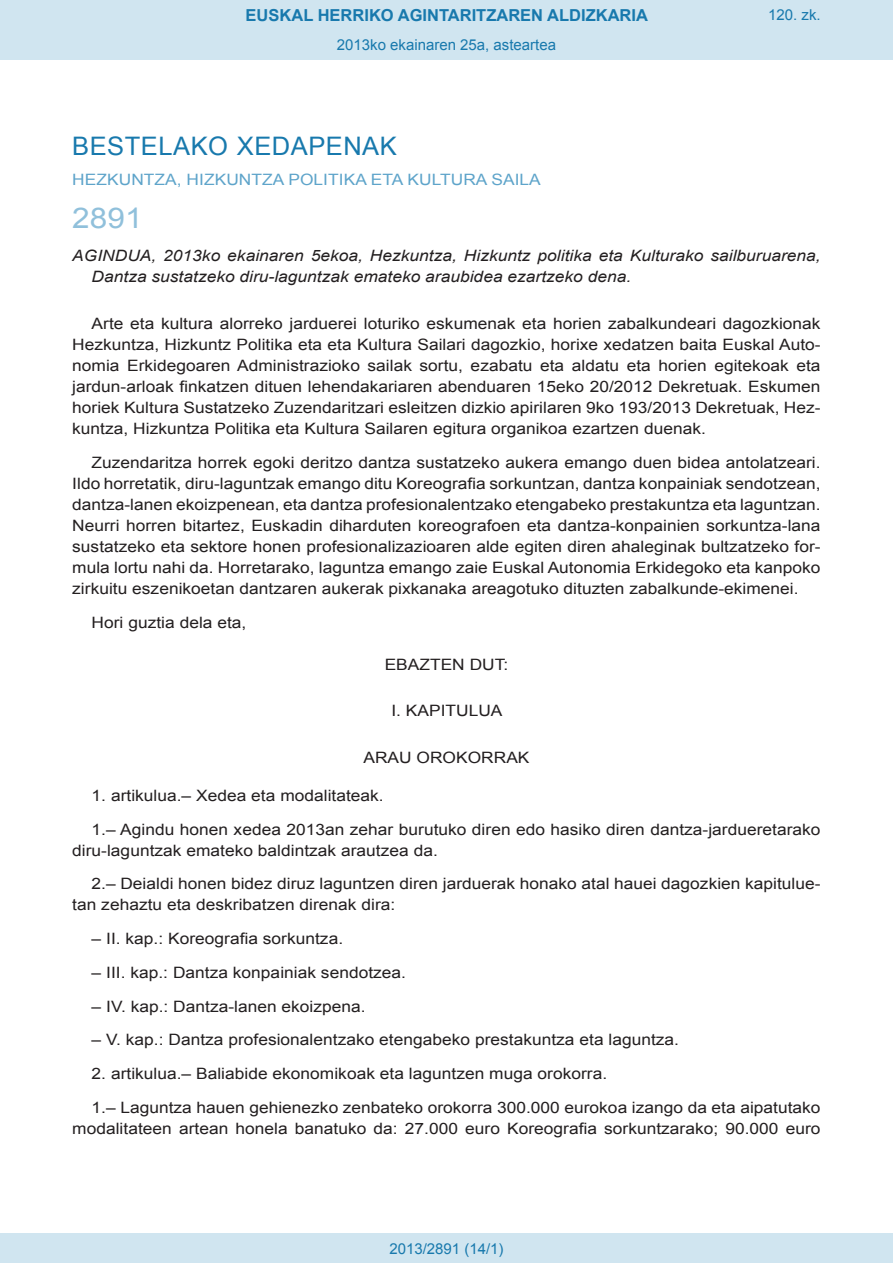
<style>
.page{position:relative;width:893px;height:1263px;background:#fff}
.page>*{position:absolute;margin:0;border:0;box-sizing:border-box;transform-origin:0 0}
.BOPVOrden{font:28.5px "Arial";color:#90c0db;scale:1.11 1}
.BOPVSeccion{font:25.5px "Arial";letter-spacing:.02em;color:#1879ad}
.t1{font:700 16.5px "Arial";color:#1879ad}
.BOPVDetalle{font:15.6px/21px "Arial";color:#231f20;text-align:justify;scale:1.11 1}
.BOPVTitulo{font:italic 15.6px/21px "Arial";color:#231f20;scale:1.11 1}
.BOPVOrganismo{font:15.6px "Arial";letter-spacing:.005em;color:#5ea4ca;scale:1.11 1}
.BOPVClave{font:15.6px "Arial";color:#231f20;scale:1.11 1}
.Paginacion_Centro{font:15px "Arial";color:#1879ad}
</style>
<div class="page">
<div style="left:0;top:0;width:893px;height:60px;background:#d0e5f0"></div>
<div style="left:0;top:1233px;width:893px;height:30px;background:#d0e5f0"></div>
<p class="t1" style="left:246px;top:4px;width:404px">EUSKAL HERRIKO AGINTARITZAREN ALDIZKARIA</p>
<p class="Paginacion_Centro" style="left:337px;top:35px;width:221px">2013ko ekainaren 25a, asteartea</p>
<p class="Paginacion_Centro" style="left:768px;top:5px;width:54px">120. zk.</p>
<p class="BOPVSeccion" style="left:72px;top:129px;width:326px">BESTELAKO XEDAPENAK</p>
<p class="BOPVOrganismo" style="left:72px;top:169px;width:424px">HEZKUNTZA, HIZKUNTZA POLITIKA ETA KULTURA SAILA</p>
<p class="BOPVOrden" style="left:72px;top:199px;width:65px">2891</p>
<p class="BOPVTitulo" style="left:92px;top:246px;width:658px;text-indent:-19px">AGINDUA, 2013ko ekainaren 5ekoa, Hezkuntza, Hizkuntz politika eta Kulturako sailburuarena,<br>Dantza sustatzeko diru-laguntzak emateko araubidea ezartzeko dena.</p>
<p class="BOPVDetalle" style="left:72px;top:313px;width:676px;text-indent:19px">Arte eta kultura alorreko jarduerei loturiko eskumenak eta horien zabalkundeari dagozkionak Hezkuntza, Hizkuntz Politika eta eta Kultura Sailari dagozkio, horixe xedatzen baita Euskal Auto&shy;nomia Erkidegoaren Administrazioko sailak sortu, ezabatu eta aldatu eta horien egitekoak eta jardun-arloak finkatzen dituen lehendakariaren abenduaren 15eko 20/2012 Dekretuak. Eskumen horiek Kultura Sustatzeko Zuzendaritzari esleitzen dizkio apirilaren 9ko 193/2013 Dekretuak, Hez&shy;kuntza, Hizkuntza Politika eta Kultura Sailaren egitura organikoa ezartzen duenak.</p>
<p class="BOPVDetalle" style="left:72px;top:452px;width:676px;text-indent:19px">Zuzendaritza horrek egoki deritzo dantza sustatzeko aukera emango duen bidea antolatzeari.<br>Ildo horretatik, diru-laguntzak emango ditu Koreografia sorkuntzan, dantza konpainiak sendotzean, dantza-lanen ekoizpenean, eta dantza profesionalentzako etengabeko prestakuntza eta laguntzan.<br>Neurri horren bitartez, Euskadin diharduten koreografoen eta dantza-konpainien sorkuntza-lana sustatzeko eta sektore honen profesionalizazioaren alde egiten diren ahaleginak bultzatzeko for&shy;mula lortu nahi da. Horretarako, laguntza emango zaie Euskal Autonomia Erkidegoko eta kanpoko zirkuitu eszenikoetan dantzaren aukerak pixkanaka areagotuko dituzten zabalkunde-ekimenei.</p>
<p class="BOPVDetalle" style="left:92px;top:612px;width:141px">Hori guztia dela eta,</p>
<p class="BOPVClave" style="left:385px;top:654px;width:113px">EBAZTEN DUT:</p>
<p class="BOPVClave" style="left:391px;top:701px;width:102px">I. KAPITULUA</p>
<p class="BOPVClave" style="left:363px;top:747px;width:151px">ARAU OROKORRAK</p>
<p class="BOPVDetalle" style="left:92px;top:785px;width:265px">1. artikulua.– Xedea eta modalitateak.</p>
<p class="BOPVDetalle" style="left:72px;top:819px;width:676px;text-indent:19px">1.– Agindu honen xedea 2013an zehar burutuko diren edo hasiko diren dantza-jardueretarako diru-laguntzak emateko baldintzak arautzea da.</p>
<p class="BOPVDetalle" style="left:72px;top:873px;width:676px;text-indent:19px">2.– Deialdi honen bidez diruz laguntzen diren jarduerak honako atal hauei dagozkien kapitulue&shy;tan zehaztu eta deskribatzen direnak dira:</p>
<p class="BOPVDetalle" style="left:92px;top:928px;width:228px">– II. kap.: Koreografia sorkuntza.</p>
<p class="BOPVDetalle" style="left:92px;top:962px;width:285px">– III. kap.: Dantza konpainiak sendotzea.</p>
<p class="BOPVDetalle" style="left:92px;top:996px;width:248px">– IV. kap.: Dantza-lanen ekoizpena.</p>
<p class="BOPVDetalle" style="left:92px;top:1029px;width:531px">– V. kap.: Dantza profesionalentzako etengabeko prestakuntza eta laguntza.</p>
<p class="BOPVDetalle" style="left:92px;top:1063px;width:466px">2. artikulua.– Baliabide ekonomikoak eta laguntzen muga orokorra.</p>
<p class="BOPVDetalle" style="left:72px;top:1097px;width:676px;text-align:right">1.– Laguntza hauen gehienezko zenbateko orokorra 300.000 eurokoa izango da eta aipatutako modalitateen artean honela banatuko da: 27.000 euro Koreografia sorkuntzarako; 90.000 euro</p>
<p class="Paginacion_Centro" style="left:389px;top:1238px;width:116px">2013/2891 (14/1)</p>
</div>
